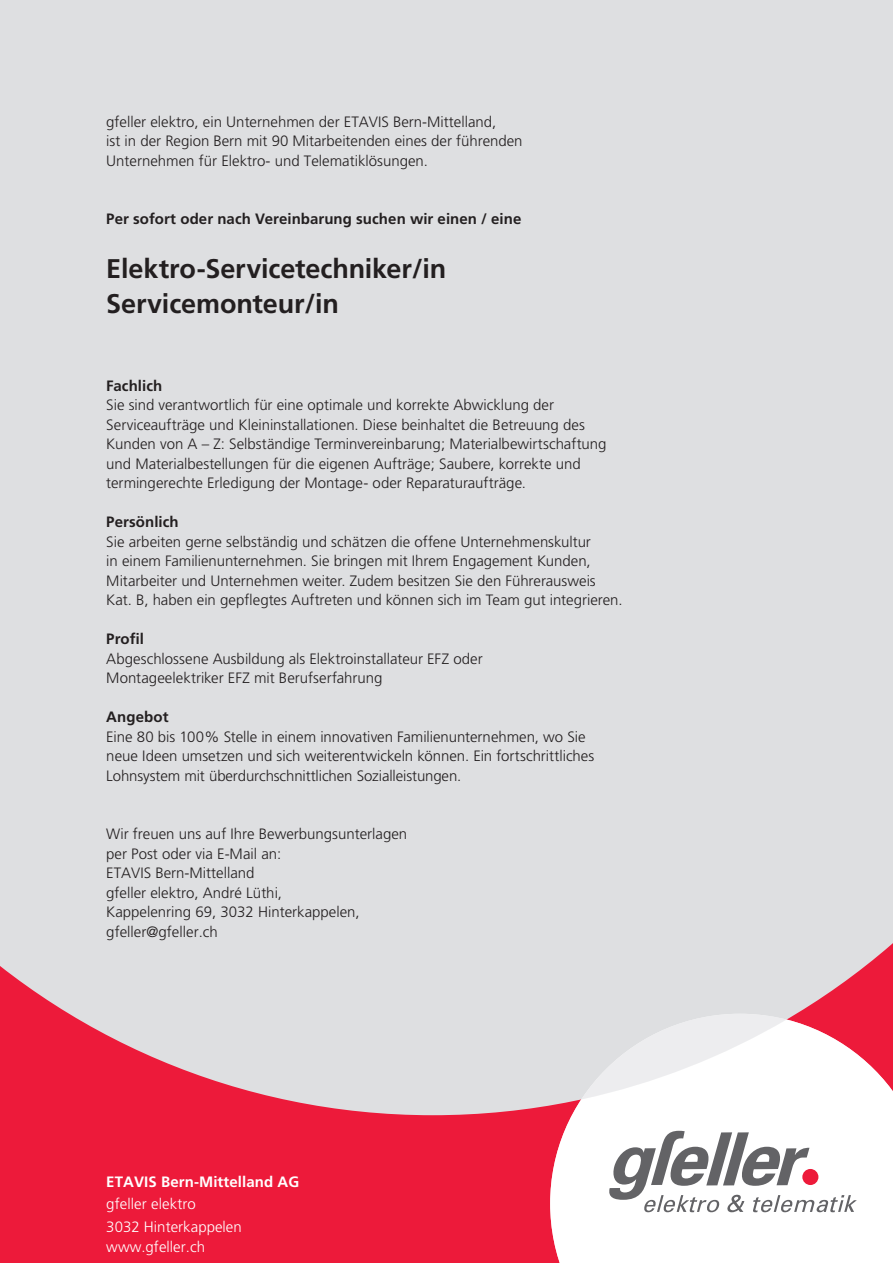
<style>
.page{position:relative;width:893px;height:1263px;background:#ed1a3a}
.page>*{position:absolute;margin:0;border:0;box-sizing:border-box;transform-origin:0 0}
.t1{font:700 27px/34.5px "Frutiger";letter-spacing:-.005em;color:#231f20}
.t2{font:300 15px/19.5px "Frutiger";color:#231f20}
.t3{font:700 15px "Frutiger";letter-spacing:.005em;color:#231f20}
.t4{font:300 15px/23.5px "Frutiger";color:#fff}
.t5{font:700 15px "Frutiger";letter-spacing:.005em;color:#fff}
</style>
<div class="page">
<div style="left:0;top:0;width:893px;height:1115px;background:#dedfe1"></div>
<svg style="left:550px;top:1014px;width:343px;height:249px;background:#fbe7ea"></svg>
<svg style="left:581px;top:1014px;width:205px;height:85px;background:#f0f0f1"></svg>
<svg style="left:607px;top:1131px;width:250px;height:81px;background:#cccacc"></svg>
<p class="t2" style="left:106px;top:112px;width:418px">gfeller elektro, ein Unternehmen der ETAVIS Bern-Mittelland,<br>ist in der Region Bern mit 90 Mitarbeitenden eines der führenden<br>Unternehmen für Elektro- und Telematiklösungen.</p>
<p class="t3" style="left:106px;top:210px;width:417px">Per sofort oder nach Vereinbarung suchen wir einen / eine</p>
<h1 class="t1" style="left:106px;top:251px;width:341px">Elektro-Servicetechniker/in<br>Servicemonteur/in</h1>
<p class="t3" style="left:106px;top:377px;width:57px">Fachlich</p>
<p class="t2" style="left:106px;top:395px;width:502px">Sie sind verantwortlich für eine optimale und korrekte Abwicklung der Serviceaufträge und Kleininstallationen. Diese beinhaltet die Betreuung des Kunden von A – Z: Selbständige Terminvereinbarung; Materialbewirtschaftung und Materialbestellungen für die eigenen Aufträge; Saubere, korrekte und termingerechte Erledigung der Montage- oder Reparaturaufträge.</p>
<p class="t3" style="left:106px;top:513px;width:74px">Persönlich</p>
<p class="t2" style="left:106px;top:532px;width:518px">Sie arbeiten gerne selbständig und schätzen die offene Unternehmenskultur<br>in einem Familienunternehmen. Sie bringen mit Ihrem Engagement Kunden, Mitarbeiter und Unternehmen weiter. Zudem besitzen Sie den Führerausweis Kat. B, haben ein gepflegtes Auftreten und können sich im Team gut integrieren.</p>
<p class="t3" style="left:106px;top:630px;width:39px">Profil</p>
<p class="t2" style="left:106px;top:649px;width:378px">Abgeschlossene Ausbildung als Elektroinstallateur EFZ oder<br>Montageelektriker EFZ mit Berufserfahrung</p>
<p class="t3" style="left:106px;top:708px;width:64px">Angebot</p>
<p class="t2" style="left:106px;top:727px;width:490px">Eine 80 bis 100% Stelle in einem innovativen Familienunternehmen, wo Sie neue Ideen umsetzen und sich weiterentwickeln können. Ein fortschrittliches<br>Lohnsystem mit überdurchschnittlichen Sozialleistungen.</p>
<p class="t2" style="left:106px;top:824px;width:302px">Wir freuen uns auf Ihre Bewerbungsunterlagen per Post oder via E-Mail an:<br>ETAVIS Bern-Mittelland<br>gfeller elektro, André Lüthi,<br>Kappelenring 69, 3032 Hinterkappelen, gfeller@gfeller.ch</p>
<p class="t5" style="left:106px;top:1173px;width:195px">ETAVIS Bern-Mittelland AG</p>
<p class="t4" style="left:106px;top:1192px;width:137px">gfeller elektro<br>3032 Hinterkappelen</p>
<p class="t4" style="left:106px;top:1235px;width:100px">www.gfeller.ch</p>
</div>
